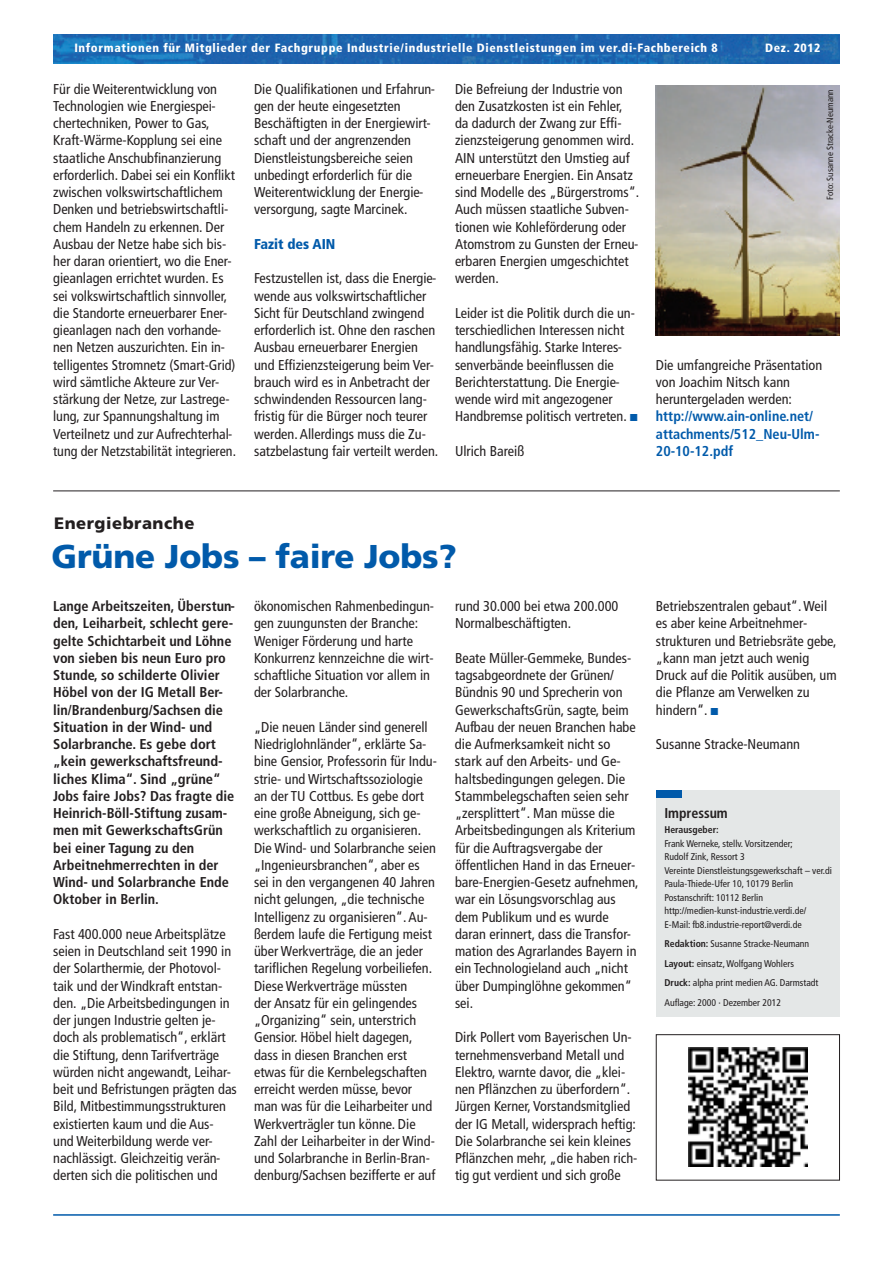
<style>
.page{position:relative;width:893px;height:1263px;background:#fff}
.page>*{position:absolute;margin:0;border:0;box-sizing:border-box;transform-origin:0 0}
.t1{font:900 33px "Frutiger LT";letter-spacing:-.005em;color:#015aaa}
.t2{font:900 16.5px "Frutiger LT";letter-spacing:.03em;color:#231f20}
.t3{font:condensed 14.25px/17.2px "Frutiger LT";color:#231f20}
.t4{font:700 condensed 14.25px/17.2px "Frutiger LT";color:#231f20}
.t5{font:700 condensed 14.25px/17.2px "Frutiger LT";color:#015aaa}
.t6{font:900 condensed 14.25px "Frutiger LT";color:#015aaa}
.t7{font:900 condensed 12px "Frutiger LT";letter-spacing:.05em;color:#fff}
.t8{font:condensed 9.75px/13.5px "Frutiger LT";color:#231f20}
.t9{font:700 condensed 9.75px "Frutiger LT";color:#231f20}
.t10{font:condensed 9px "Frutiger LT";color:#231f20}
.s1{font-weight:700}
</style>
<div class="page">
<img style="left:53px;top:34px;width:787px;height:30px">
<hr style="left:53px;top:1214px;width:787px;height:2px;background:#015aaa">
<div style="left:656px;top:790px;width:184px;height:226px;background:#e4e7e7"></div>
<div style="left:656px;top:1034px;width:184px;height:146px;border:1px solid #231f20"></div>
<img style="left:688px;top:1047px;width:120px;height:120px">
<div style="left:656px;top:790px;width:25px;height:7px;background:#015aaa"></div>
<img style="left:656px;top:85px;width:184px;height:251px">
<hr style="left:53px;top:491px;width:787px;height:1px;background:#231f20">
<p class="t7" style="left:74px;top:43px;width:645px">Informationen für Mitglieder der Fachgruppe Industrie/industrielle Dienstleistungen im ver.di-Fachbereich 8</p>
<p class="t7" style="left:765px;top:43px;width:57px">Dez. 2012</p>
<p class="t3" style="left:455px;top:81px;width:186px">Die Befreiung der Industrie von den Zusatzkosten ist ein Fehler, da dadurch der Zwang zur Effi&shy;zienzsteigerung genommen wird.<br>AIN unterstützt den Umstieg auf erneuerbare Energien. Ein Ansatz sind Modelle des „Bürgerstroms“.<br>Auch müssen staatliche Subven&shy;tionen wie Kohleförderung oder<br>Atomstrom zu Gunsten der Erneu&shy;erbaren Energien umgeschichtet werden.</p>
<p class="t3" style="left:455px;top:305px;width:181px">Leider ist die Politik durch die un&shy;terschiedlichen Interessen nicht handlungsfähig. Starke Interes&shy;senverbände beeinflussen die Berichterstattung. Die Energie&shy;wende wird mit angezogener Handbremse politisch vertreten.</p>
<p class="t3" style="left:455px;top:443px;width:71px">Ulrich Bareiß</p>
<p class="t3" style="left:53px;top:81px;width:184px">Für die Weiterentwicklung von Technologien wie Energiespei&shy;chertechniken, Power to Gas, Kraft-Wärme-Kopplung sei eine staatliche Anschubfinanzierung erforderlich. Dabei sei ein Konflikt zwischen volkswirtschaftlichem Denken und betriebswirtschaftli&shy;chem Handeln zu erkennen. Der Ausbau der Netze habe sich bis&shy;her daran orientiert, wo die Ener&shy;gieanlagen errichtet wurden. Es sei volkswirtschaftlich sinnvoller, die Standorte erneuerbarer Ener&shy;gieanlagen nach den vorhande&shy;nen Netzen auszurichten. Ein in&shy;telligentes Stromnetz (Smart-Grid) wird sämtliche Akteure zur Ver&shy;stärkung der Netze, zur Lastrege&shy;lung, zur Spannungshaltung im Verteilnetz und zur Aufrechterhal&shy;tung der Netzstabilität integrieren.</p>
<p class="t3" style="left:254px;top:81px;width:182px">Die Qualifikationen und Erfahrun&shy;gen der heute eingesetzten<br>Beschäftigten in der Energiewirt&shy;schaft und der angrenzenden<br>Dienstleistungsbereiche seien unbedingt erforderlich für die<br>Weiterentwicklung der Energie&shy;versorgung, sagte Marcinek.</p>
<p class="t10" style="left:826px;top:200px;width:111px;rotate:-90deg">Foto: Susanne Stracke-Neumann</p>
<p class="t6" style="left:254px;top:238px;width:83px">Fazit des AIN</p>
<p class="t3" style="left:254px;top:271px;width:186px">Festzustellen ist, dass die Energie&shy;wende aus volkswirtschaftlicher Sicht für Deutschland zwingend erforderlich ist. Ohne den raschen Ausbau erneuerbarer Energien und Effizienzsteigerung beim Ver&shy;brauch wird es in Anbetracht der schwindenden Ressourcen lang&shy;fristig für die Bürger noch teurer werden. Allerdings muss die Zu&shy;satzbelastung fair verteilt werden.</p>
<p class="t3" style="left:656px;top:357px;width:168px">Die umfangreiche Präsentation von Joachim Nitsch kann heruntergeladen werden:</p>
<p class="t5" style="left:656px;top:409px;width:165px">http://www.ain-online.net/ attachments/512_Neu-Ulm-<br>20-10-12.pdf</p>
<p class="t2" style="left:54px;top:516px;width:142px">Energiebranche</p>
<h1 class="t1" style="left:52px;top:543px;width:407px">Grüne Jobs – faire Jobs?</h1>
<p class="t4" style="left:53px;top:599px;width:183px">Lange Arbeitszeiten, Überstun&shy;den, Leiharbeit, schlecht gere&shy;gelte Schichtarbeit und Löhne von sieben bis neun Euro pro<br>Stunde, so schilderte Olivier<br>Höbel von der IG Metall Ber&shy;lin/Brandenburg/Sachsen die<br>Situation in der Wind- und<br>Solarbranche. Es gebe dort „kein gewerkschaftsfreund&shy;liches Klima“. Sind „grüne“<br>Jobs faire Jobs? Das fragte die<br>Heinrich-Böll-Stiftung zusam&shy;men mit GewerkschaftsGrün bei einer Tagung zu den<br>Arbeitnehmerrechten in der<br>Wind- und Solarbranche Ende<br>Oktober in Berlin.</p>
<p class="t3" style="left:53px;top:926px;width:185px">Fast 400.000 neue Arbeitsplätze seien in Deutschland seit 1990 in der Solarthermie, der Photovol&shy;taik und der Windkraft entstan&shy;den. „Die Arbeitsbedingungen in der jungen Industrie gelten je&shy;doch als problematisch“, erklärt die Stiftung, denn Tarifverträge würden nicht angewandt, Leihar&shy;beit und Befristungen prägten das<br>Bild, Mitbestimmungsstrukturen existierten kaum und die Aus&shy;und Weiterbildung werde ver&shy;nachlässigt. Gleichzeitig verän&shy;derten sich die politischen und</p>
<p class="t3" style="left:254px;top:599px;width:182px">ökonomischen Rahmenbedingun&shy;gen zuungunsten der Branche:<br>Weniger Förderung und harte<br>Konkurrenz kennzeichne die wirt&shy;schaftliche Situation vor allem in der Solarbranche.</p>
<p class="t3" style="left:254px;top:719px;width:184px">„Die neuen Länder sind generell<br>Niedriglohnländer“, erklärte Sa&shy;bine Gensior, Professorin für Indu&shy;strie- und Wirtschaftssoziologie an der TU Cottbus. Es gebe dort eine große Abneigung, sich ge&shy;werkschaftlich zu organisieren.<br>Die Wind- und Solarbranche seien „Ingenieursbranchen“, aber es sei in den vergangenen 40 Jahren nicht gelungen, „die technische<br>Intelligenz zu organisieren“. Au&shy;ßerdem laufe die Fertigung meist über Werkverträge, die an jeder tariflichen Regelung vorbeiliefen.<br>Diese Werkverträge müssten<br>der Ansatz für ein gelingendes „Organizing“ sein, unterstrich<br>Gensior. Höbel hielt dagegen, dass in diesen Branchen erst etwas für die Kernbelegschaften erreicht werden müsse, bevor man was für die Leiharbeiter und<br>Werkverträgler tun könne. Die<br>Zahl der Leiharbeiter in der Wind&shy;und Solarbranche in Berlin-Bran&shy;denburg/Sachsen bezifferte er auf</p>
<p class="t3" style="left:455px;top:599px;width:165px">rund 30.000 bei etwa 200.000<br>Normalbeschäftigten.</p>
<p class="t3" style="left:455px;top:650px;width:185px">Beate Müller-Gemmeke, Bundes&shy;tagsabgeordnete der Grünen/<br>Bündnis 90 und Sprecherin von<br>GewerkschaftsGrün, sagte, beim<br>Aufbau der neuen Branchen habe die Aufmerksamkeit nicht so stark auf den Arbeits- und Ge&shy;haltsbedingungen gelegen. Die<br>Stammbelegschaften seien sehr „zersplittert“. Man müsse die<br>Arbeitsbedingungen als Kriterium für die Auftragsvergabe der öffentlichen Hand in das Erneuer&shy;bare-Energien-Gesetz aufnehmen, war ein Lösungsvorschlag aus dem Publikum und es wurde daran erinnert, dass die Transfor&shy;mation des Agrarlandes Bayern in ein Technologieland auch „nicht über Dumpinglöhne gekommen“ sei.</p>
<p class="t3" style="left:455px;top:1030px;width:184px">Dirk Pollert vom Bayerischen Un&shy;ternehmensverband Metall und Elektro, warnte davor, die „klei&shy;nen Pflänzchen zu überfordern“.<br>Jürgen Kerner, Vorstandsmitglied der IG Metall, widersprach heftig:<br>Die Solarbranche sei kein kleines Pflänzchen mehr, „die haben rich&shy;tig gut verdient und sich große</p>
<p class="t3" style="left:656px;top:599px;width:182px">Betriebszentralen gebaut“.Weil es aber keine Arbeitnehmer&shy;strukturen und Betriebsräte gebe, „kann man jetzt auch wenig<br>Druck auf die Politik ausüben, um die Pflanze am Verwelken zu hindern“.</p>
<p class="t3" style="left:656px;top:737px;width:146px">Susanne Stracke-Neumann</p>
<p class="t4" style="left:664px;top:806px;width:65px">Impressum</p>
<p class="t9" style="left:664px;top:826px;width:56px">Herausgeber:</p>
<p class="t8" style="left:664px;top:837px;width:169px">Frank Werneke, stellv. Vorsitzender;<br>Rudolf Zink, Ressort 3<br>Vereinte Dienstleistungsgewerkschaft – ver.di Paula-Thiede-Ufer 10, 10179 Berlin Postanschrift: 10112 Berlin http://medien-kunst-industrie.verdi.de/ E-Mail: fb8.industrie-report@verdi.de</p>
<p class="t8" style="left:664px;top:935px;width:156px;line-height:19.5px"><span class="s1">Redaktion:</span> Susanne Stracke-Neumann <span class="s1">Layout:</span> einsatz,Wolfgang Wohlers <span class="s1">Druck:</span> alpha print medien AG. Darmstadt Auflage: 2000 · Dezember 2012</p>
</div>
